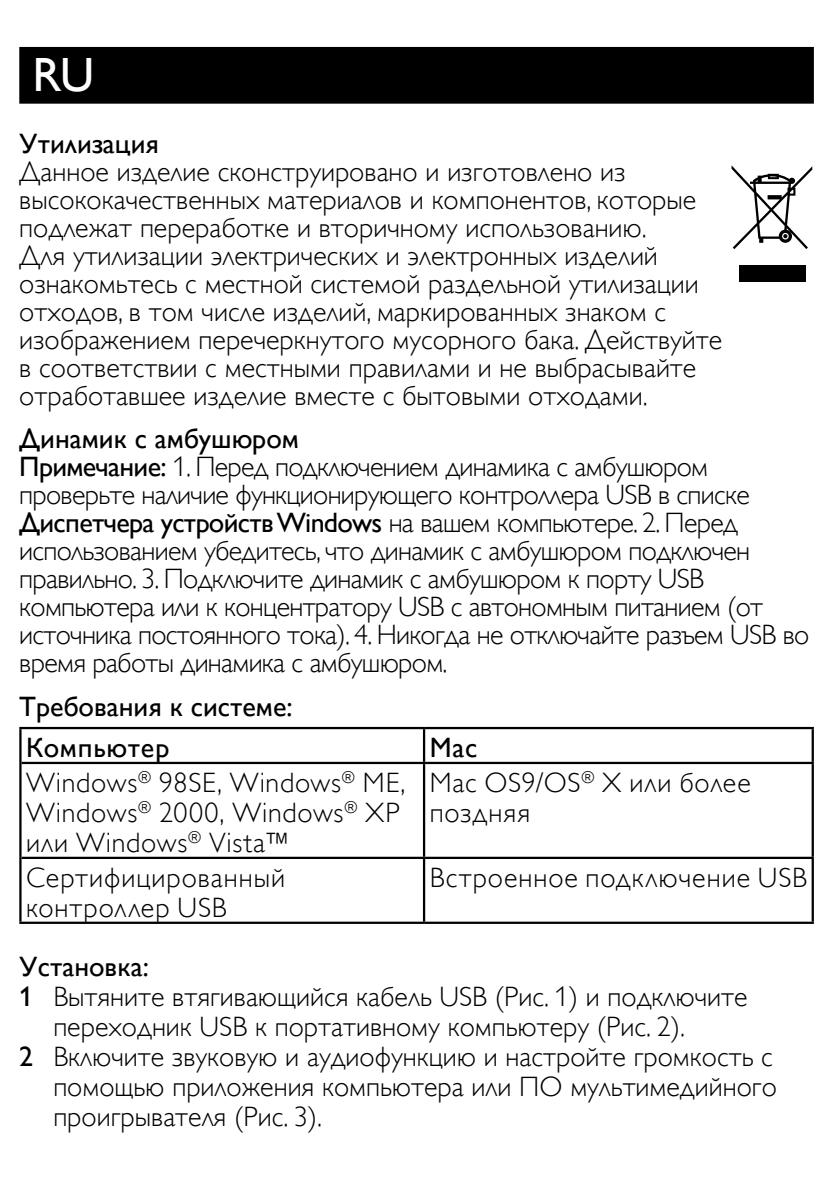
<style>
.page{position:relative;width:840px;height:1191px;background:#fff}
.page>*{position:absolute;margin:0;border:0;box-sizing:border-box;transform-origin:0 0}
.t1{font:48px "Gill Sans Alt One WGL";color:#fff}
.t2{font:28px/28px "Gill Sans Alt One WGL Light";color:#000}
.t3{font:28px/28px "Gill Sans Alt One WGL Light";letter-spacing:-.025em;color:#000}
.t4{font:28px/41.6px "Gill Sans Alt One WGL";color:#000}
.t5{font:28px/30px "Gill Sans Alt One WGL Light";letter-spacing:.025em;color:#000}
.t6{font:28px/30px "Gill Sans Alt One WGL Light";letter-spacing:.035em;color:#000}
.t7{font:28px "Gill Sans Alt One WGL";letter-spacing:-.025em;color:#000}
.t8{font:28px/30px "Gill Sans Alt One WGL Light";letter-spacing:.03em;color:#000}
.s1{font-family:"Gill Sans Alt One WGL"}
.s2{font-family:"Gill Sans Alt One WGL Light"}
</style>
<div class="page">
<div style="left:19px;top:47px;width:794px;height:57px;background:#000"></div>
<hr style="left:19px;top:727px;width:405px;height:2px;background:#000">
<hr style="left:424px;top:727px;width:389px;height:2px;background:#000">
<hr style="left:422px;top:729px;width:3px;height:33px;background:#000">
<hr style="left:811px;top:729px;width:2px;height:33px;background:#000">
<hr style="left:22px;top:762px;width:402px;height:2px;background:#000">
<hr style="left:424px;top:762px;width:389px;height:2px;background:#000">
<hr style="left:422px;top:764px;width:3px;height:92px;background:#000">
<hr style="left:811px;top:764px;width:2px;height:92px;background:#000">
<hr style="left:22px;top:856px;width:402px;height:3px;background:#000">
<hr style="left:424px;top:856px;width:389px;height:3px;background:#000">
<hr style="left:422px;top:859px;width:3px;height:62px;background:#000">
<hr style="left:811px;top:859px;width:2px;height:62px;background:#000">
<hr style="left:19px;top:921px;width:405px;height:3px;background:#000">
<hr style="left:424px;top:921px;width:389px;height:3px;background:#000">
<hr style="left:19px;top:729px;width:3px;height:34px;background:#000">
<hr style="left:19px;top:763px;width:3px;height:95px;background:#000">
<hr style="left:19px;top:858px;width:3px;height:63px;background:#000">
<div style="left:738px;top:265px;width:66px;height:16px;background:#000"></div>
<svg style="left:731px;top:165px;width:80px;height:84px"></svg>
<h1 class="t1" style="left:33px;top:42px;width:63px">RU</h1>
<p class="t4" style="left:19px;top:122px;width:141px">Утилизация</p>
<p class="t2" style="left:19px;top:157px;width:704px">Данное изделие сконструировано и изготовлено из высококачественных материалов и компонентов, которые подлежат переработке и вторичному использованию.<br>Для утилизации электрических и электронных изделий ознакомьтесь с местной системой раздельной утилизации отходов, в том числе изделий, маркированных знаком с изображением перечеркнутого мусорного бака. Действуйте в соответствии с местными правилами и не выбрасывайте отработавшее изделие вместе с бытовыми отходами.</p>
<p class="t4" style="left:19px;top:417px;width:281px">Динамик с амбушюром</p>
<p class="t3" style="left:19px;top:453px;width:731px"><span class="s1">Примечание:</span> 1. Перед подключением динамика с амбушюром проверьте наличие функционирующего контроллера USB в списке</p>
<p class="t7" style="left:19px;top:503px;width:719px">Диспетчера устройствWindows <span class="s2">на вашем компьютере. 2. Перед</span></p>
<p class="t3" style="left:19px;top:537px;width:791px">использованием убедитесь, что динамик с амбушюром подключен правильно. 3. Подключите динамик с амбушюром к порту USB компьютера или к концентратору USB с автономным питанием (от источника постоянного тока). 4. Никогда не отключайте разъем USB во время работы динамика с амбушюром.</p>
<p class="t4" style="left:19px;top:685px;width:275px">Требования к системе:<br>Компьютер</p>
<p class="t4" style="left:429px;top:727px;width:49px">Mac</p>
<p class="t5" style="left:26px;top:768px;width:380px">Windows<sup>®</sup> 98SE, Windows<sup>®</sup> ME,<br>Windows<sup>®</sup> 2000, Windows<sup>®</sup> XP или Windows<sup>®</sup> Vista™</p>
<p class="t8" style="left:429px;top:768px;width:322px">Mac OS9/OS<sup>®</sup> X или более поздняя</p>
<p class="t6" style="left:26px;top:863px;width:260px">Сертифицированный контроллер USB</p>
<p class="t6" style="left:429px;top:863px;width:378px">Встроенное подключение USB</p>
<p class="t4" style="left:19px;top:945px;width:131px">Установка:</p>
<p class="t2" style="left:19px;top:982px;width:729px"><span class="s1">1</span> Вытяните втягивающийся кабель USB (Рис. 1) и подключите</p>
<p class="t2" style="left:53px;top:1012px;width:632px">переходник USB к портативному компьютеру (Рис. 2).</p>
<p class="t2" style="left:19px;top:1042px;width:754px"><span class="s1">2</span> Включите звуковую и аудиофункцию и настройте громкость с</p>
<p class="t2" style="left:53px;top:1072px;width:724px">помощью приложения компьютера или ПО мультимедийного</p>
<p class="t2" style="left:53px;top:1102px;width:270px">проигрывателя (Рис. 3).</p>
</div>
